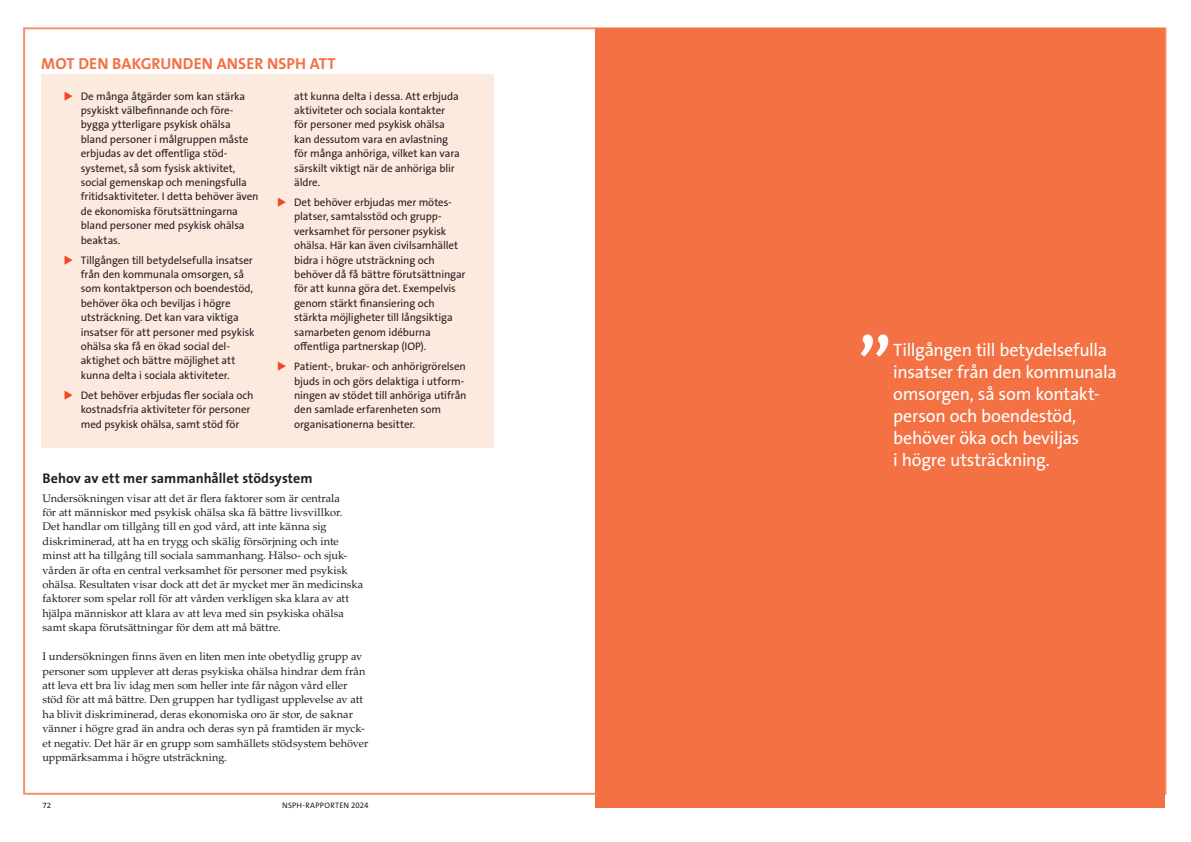
<style>
.page{position:relative;width:1191px;height:842px;background:#fff}
.page>*{position:absolute;margin:0;border:0;box-sizing:border-box;transform-origin:0 0}
.Citat{font:18px/22px "The Sans B W5 Plain";letter-spacing:-.015em;color:#fff}
.NSPH_ANSER{font:700 16px "The Sans B W7";letter-spacing:.01em;color:#f37043}
.Rubrik_3{font:700 14px "The Sans B W7";color:#231f20}
.t1{font:11px/14.4px "The Sans B W5 Plain";letter-spacing:-.01em;color:#231f20}
.Bröd{font:11px/14.4px "Palatino LT Std";color:#231f20}
.t2{font:8px "The Sans B W5 Plain";letter-spacing:.025em;color:#231f20}
</style>
<div class="page">
<div style="left:595px;top:28px;width:570px;height:780px;background:#f37142"></div>
<svg style="left:860px;top:334px;width:29px;height:23px"></svg>
<div style="left:41px;top:74px;width:452px;height:374px;background:#fdeade"></div>
<p class="NSPH_ANSER" style="left:41px;top:54px;width:296px">MOT DEN BAKGRUNDEN ANSER NSPH ATT</p>
<p class="t1" style="left:81px;top:89px;width:179px">De många åtgärder som kan stärka psykiskt välbefinnande och före&shy;bygga ytterligare psykisk ohälsa bland personer i målgruppen måste erbjudas av det offentliga stöd&shy;systemet, så som fysisk aktivitet, social gemenskap och meningsfulla fritidsaktiviteter. I detta behöver även de ekonomiska förutsättningarna bland personer med psykisk ohälsa beaktas.</p>
<p class="t1" style="left:81px;top:253px;width:175px">Tillgången till betydelsefulla insatser från den kommunala omsorgen, så som kontaktperson och boendestöd, behöver öka och beviljas i högre utsträckning. Det kan vara viktiga insatser för att personer med psykisk ohälsa ska få en ökad social del&shy;aktighet och bättre möjlighet att kunna delta i sociala aktiviteter.</p>
<p class="t1" style="left:81px;top:388px;width:174px">Det behöver erbjudas fler sociala och kostnadsfria aktiviteter för personer med psykisk ohälsa, samt stöd för</p>
<p class="t1" style="left:294px;top:89px;width:167px">att kunna delta i dessa. Att erbjuda aktiviteter och sociala kontakter för personer med psykisk ohälsa kan dessutom vara en avlastning för många anhöriga, vilket kan vara särskilt viktigt när de anhöriga blir äldre.</p>
<p class="t1" style="left:294px;top:195px;width:173px">Det behöver erbjudas mer mötes&shy;platser, samtalsstöd och grupp&shy;verksamhet för personer psykisk ohälsa. Här kan även civilsamhället bidra i högre utsträckning och behöver då få bättre förutsättningar för att kunna göra det. Exempelvis genom stärkt finansiering och stärkta möjligheter till långsiktiga samarbeten genom idéburna offentliga partnerskap (IOP).</p>
<p class="t1" style="left:294px;top:359px;width:174px">Patient-, brukar- och anhörigrörelsen bjuds in och görs delaktiga i utform&shy;ningen av stödet till anhöriga utifrån den samlade erfarenheten som organisationerna besitter.</p>
<p class="Rubrik_3" style="left:43px;top:469px;width:271px">Behov av ett mer sammanhållet stödsystem</p>
<p class="Bröd" style="left:43px;top:491px;width:322px">Undersökningen visar att det är flera faktorer som är centrala<br>för att människor med psykisk ohälsa ska få bättre livsvillkor.<br>Det handlar om tillgång till en god vård, att inte känna sig diskriminerad, att ha en trygg och skälig försörjning och inte minst att ha tillgång till sociala sammanhang. Hälso- och sjuk&shy;vården är ofta en central verksamhet för personer med psykisk ohälsa. Resultaten visar dock att det är mycket mer än medicinska faktorer som spelar roll för att vården verkligen ska klara av att hjälpa människor att klara av att leva med sin psykiska ohälsa samt skapa förutsättningar för dem att må bättre.</p>
<p class="Bröd" style="left:43px;top:649px;width:327px">I undersökningen finns även en liten men inte obetydlig grupp av personer som upplever att deras psykiska ohälsa hindrar dem från att leva ett bra liv idag men som heller inte får någon vård eller stöd för att må bättre. Den gruppen har tydligast upplevelse av att ha blivit diskriminerad, deras ekonomiska oro är stor, de saknar vänner i högre grad än andra och deras syn på framtiden är myck&shy;et negativ. Det här är en grupp som samhällets stödsystem behöver uppmärksamma i högre utsträckning.</p>
<p class="t2" style="left:43px;top:800px;width:10px">72</p>
<p class="t2" style="left:282px;top:800px;width:88px">NSPH-RAPPORTEN 2024</p>
<p class="Citat" style="left:893px;top:339px;width:225px">Tillgången till betydelsefulla insatser från den kommunala omsorgen, så som kontakt&shy;person och boendestöd, behöver öka och beviljas<br>i högre utsträckning.</p>
</div>
